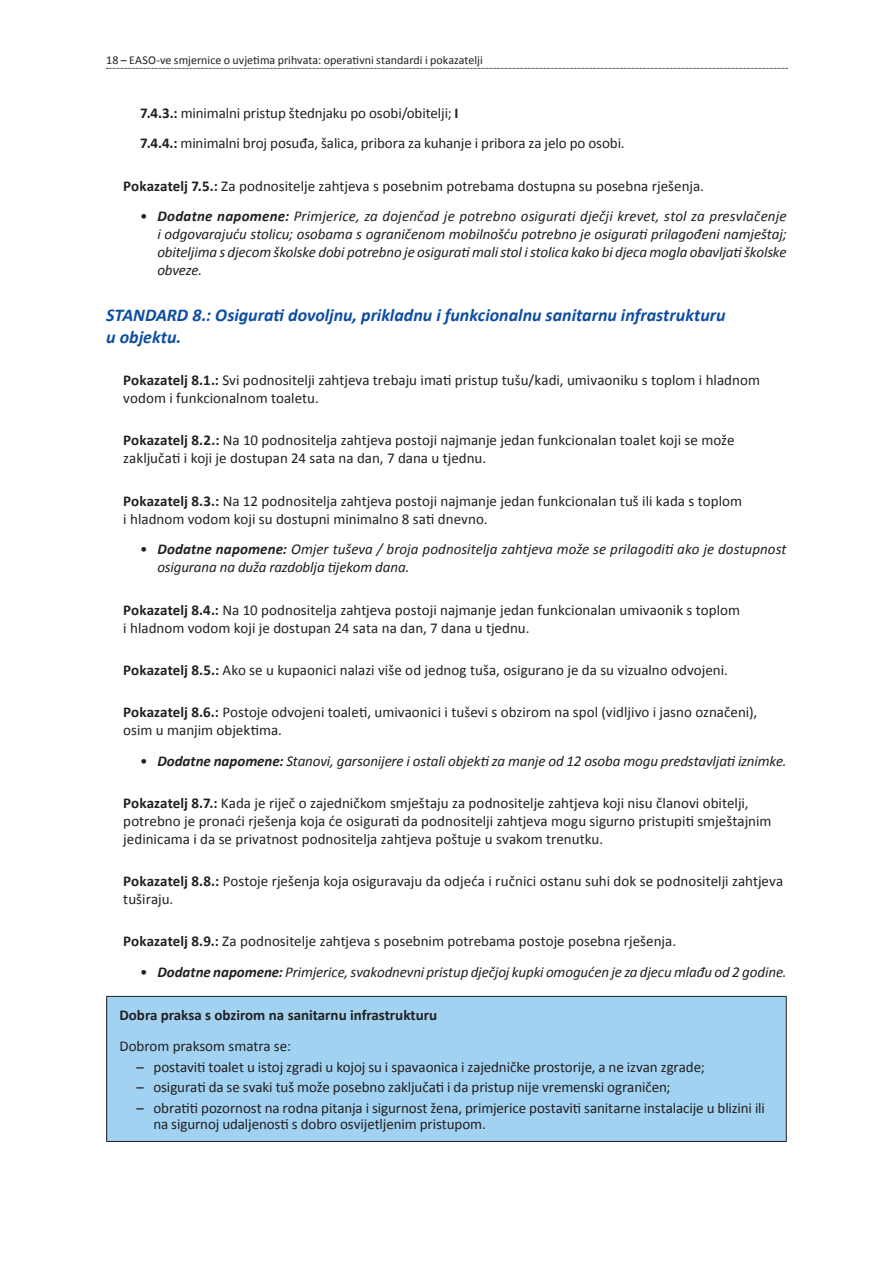
<style>
.page{position:relative;width:893px;height:1263px;background:#fff}
.page>*{position:absolute;margin:0;border:0;box-sizing:border-box;transform-origin:0 0}
.T3_NN_italic{font:italic 700 18px/21.6px "Calibri";color:#0d4da1}
.T4{font:15px/18px "Calibri";color:#231f20}
.t1{font:italic 15px/18px "Calibri";letter-spacing:-.005em;color:#231f20;text-align:justify}
.body{font:15px "Calibri";letter-spacing:-.005em;color:#231f20}
.table_body_text{font:700 15px "Calibri";color:#231f20}
.table_body_text-2{font:15px "Calibri";color:#231f20}
.t2{font:12px "Calibri";color:#231f20}
.s1{font-weight:700}
.s2{font-style:normal}
</style>
<div class="page">
<svg style="left:107px;top:68px;width:680px;height:1px"></svg>
<div style="left:107px;top:996px;width:679px;height:145px;background:#a1d2f1"></div>
<hr style="left:106px;top:996px;width:681px;height:1px;background:#231f20">
<hr style="left:106px;top:997px;width:1px;height:144px;background:#231f20">
<hr style="left:786px;top:997px;width:1px;height:144px;background:#231f20">
<hr style="left:106px;top:1141px;width:681px;height:1px;background:#231f20">
<p class="t2" style="left:106px;top:52px;width:378px">18 – EASO-ve smjernice o uvjetima prihvata: operativni standardi i pokazatelji</p>
<p class="body" style="left:140px;top:103px;width:320px"><span class="s1">7.4.3.:</span> minimalni pristup štednjaku po osobi/obitelji; <span class="s1">I</span></p>
<p class="body" style="left:140px;top:134px;width:486px"><span class="s1">7.4.4.:</span> minimalni broj posuđa, šalica, pribora za kuhanje i pribora za jelo po osobi.</p>
<p class="T4" style="left:123px;top:177px;width:582px"><span class="s1">Pokazatelj 7.5.:</span> Za podnositelje zahtjeva s posebnim potrebama dostupna su posebna rješenja.</p>
<p class="t1" style="left:157px;top:207px;width:631px;text-indent:-17px"><span class="s2">•</span> <span class="s1">Dodatne napomene:</span> Primjerice, za dojenčad je potrebno osigurati dječji krevet, stol za presvlačenje i odgovarajuću stolicu; osobama s ograničenom mobilnošću potrebno je osigurati prilagođeni namještaj; obiteljima s djecom školske dobi potrebno je osigurati mali stol i stolica kako bi djeca mogla obavljati školske obveze.</p>
<p class="T3_NN_italic" style="left:106px;top:304px;width:621px">STANDARD 8.: Osigurati dovoljnu, prikladnu i funkcionalnu sanitarnu infrastrukturu u objektu.</p>
<p class="T4" style="left:123px;top:371px;width:638px"><span class="s1">Pokazatelj 8.1.:</span> Svi podnositelji zahtjeva trebaju imati pristup tušu/kadi, umivaoniku s toplom i hladnom vodom i funkcionalnom toaletu.</p>
<p class="T4" style="left:123px;top:431px;width:613px"><span class="s1">Pokazatelj 8.2.:</span> Na 10 podnositelja zahtjeva postoji najmanje jedan funkcionalan toalet koji se može zaključati i koji je dostupan 24 sata na dan, 7 dana u tjednu.</p>
<p class="T4" style="left:123px;top:492px;width:620px"><span class="s1">Pokazatelj 8.3.:</span> Na 12 podnositelja zahtjeva postoji najmanje jedan funkcionalan tuš ili kada s toplom i hladnom vodom koji su dostupni minimalno 8 sati dnevno.</p>
<p class="t1" style="left:157px;top:540px;width:631px;text-indent:-17px"><span class="s2">•</span> <span class="s1">Dodatne napomene:</span> Omjer tuševa / broja podnositelja zahtjeva može se prilagoditi ako je dostupnost osigurana na duža razdoblja tijekom dana.</p>
<p class="T4" style="left:123px;top:601px;width:618px"><span class="s1">Pokazatelj 8.4.:</span> Na 10 podnositelja zahtjeva postoji najmanje jedan funkcionalan umivaonik s toplom i hladnom vodom koji je dostupan 24 sata na dan, 7 dana u tjednu.</p>
<p class="T4" style="left:123px;top:661px;width:606px"><span class="s1">Pokazatelj 8.5.:</span> Ako se u kupaonici nalazi više od jednog tuša, osigurano je da su vizualno odvojeni.</p>
<p class="T4" style="left:123px;top:703px;width:635px"><span class="s1">Pokazatelj 8.6.:</span> Postoje odvojeni toaleti, umivaonici i tuševi s obzirom na spol (vidljivo i jasno označeni), osim u manjim objektima.</p>
<p class="t1" style="left:140px;top:751px;width:648px"><span class="s2">•</span> <span class="s1">Dodatne napomene:</span> Stanovi, garsonijere i ostali objekti za manje od 12 osoba mogu predstavljati iznimke.</p>
<p class="T4" style="left:123px;top:794px;width:650px"><span class="s1">Pokazatelj 8.7.:</span> Kada je riječ o zajedničkom smještaju za podnositelje zahtjeva koji nisu članovi obitelji, potrebno je pronaći rješenja koja će osigurati da podnositelji zahtjeva mogu sigurno pristupiti smještajnim jedinicama i da se privatnost podnositelja zahtjeva poštuje u svakom trenutku.</p>
<p class="T4" style="left:123px;top:872px;width:661px"><span class="s1">Pokazatelj 8.8.:</span> Postoje rješenja koja osiguravaju da odjeća i ručnici ostanu suhi dok se podnositelji zahtjeva tuširaju.</p>
<p class="T4" style="left:123px;top:932px;width:554px"><span class="s1">Pokazatelj 8.9.:</span> Za podnositelje zahtjeva s posebnim potrebama postoje posebna rješenja.</p>
<p class="t1" style="left:140px;top:963px;width:648px"><span class="s2">•</span> <span class="s1">Dodatne napomene:</span> Primjerice, svakodnevni pristup dječjoj kupki omogućen je za djecu mlađu od 2 godine.</p>
<p class="table_body_text" style="left:119px;top:1006px;width:319px">Dobra praksa s obzirom na sanitarnu infrastrukturu</p>
<p class="table_body_text-2" style="left:119px;top:1037px;width:173px">Dobrom praksom smatra se:</p>
<p class="T4" style="left:136px;top:1058px;width:570px">– postaviti toalet u istoj zgradi u kojoj su i spavaonica i zajedničke prostorije, a ne izvan zgrade;</p>
<p class="T4" style="left:136px;top:1078px;width:536px">– osigurati da se svaki tuš može posebno zaključati i da pristup nije vremenski ograničen;</p>
<p class="T4" style="left:153px;top:1099px;width:613px;line-height:16.2px;text-indent:-17px">– obratiti pozornost na rodna pitanja i sigurnost žena, primjerice postaviti sanitarne instalacije u blizini ili na sigurnoj udaljenosti s dobro osvijetljenim pristupom.</p>
</div>
